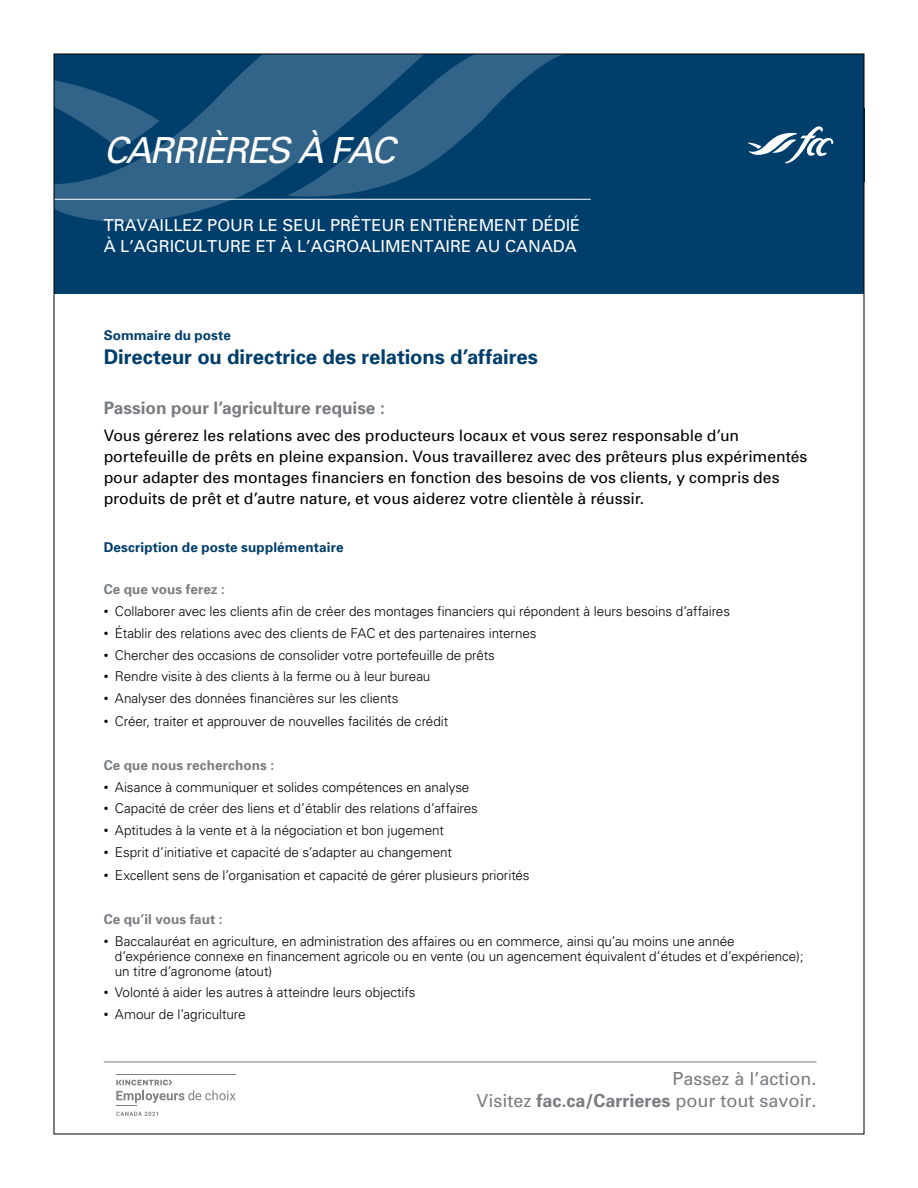
<style>
.page{position:relative;width:918px;height:1188px;background:#fff}
.page>*{position:absolute;margin:0;border:0;box-sizing:border-box;transform-origin:0 0}
.t1{font:italic 36px "Univers";letter-spacing:-.055em;color:#fff}
.t2{font:700 20.25px "Univers";letter-spacing:-.005em;color:#003e6b}
.t3{font:18px/21.6px "Univers";color:#797d82;text-align:right}
.t4{font:700 17.25px "Univers";color:#797d82}
.t5{font:16.5px/21px "Univers";color:#fff}
.t6{font:15.75px/21px "Univers";letter-spacing:-.005em;color:#000}
.t7{font:300 13.5px/15px "Univers";letter-spacing:-.005em;color:#000}
.t8{font:700 13.5px "Univers";letter-spacing:.005em;color:#797d82}
.t9{font:700 13.5px "Univers";letter-spacing:.01em;color:#003e6b}
.s1{font-weight:400}
.s2{font-weight:700}
</style>
<div class="page">
<div style="left:54px;top:54px;width:810px;height:240px;background:#003e6b"></div>
<svg style="left:56px;top:56px;width:530px;height:166px"></svg>
<hr style="left:54px;top:199px;width:537px;height:1px;background:#fff">
<svg style="left:748px;top:126px;width:86px;height:37px"></svg>
<hr style="left:104px;top:1062px;width:712px;height:1px;background:#797d82">
<hr style="left:116px;top:1074px;width:120px;height:1px;background:#000">
<svg style="left:116px;top:1080px;width:120px;height:36px"></svg>
<h1 class="t1" style="left:104px;top:127px;width:293px">CARRIÈRES À FAC</h1>
<p class="t5" style="left:104px;top:215px;width:478px">TRAVAILLEZ POUR LE SEUL PRÊTEUR ENTIÈREMENT DÉDIÉ<br>À L’AGRICULTURE ET À L’AGROALIMENTAIRE AU CANADA</p>
<p class="t9" style="left:104px;top:327px;width:129px">Sommaire du poste</p>
<h2 class="t2" style="left:104px;top:344px;width:436px">Directeur ou directrice des relations d’affaires</h2>
<p class="t4" style="left:104px;top:396px;width:283px">Passion pour l’agriculture requise :</p>
<p class="t6" style="left:104px;top:425px;width:705px">Vous gérerez les relations avec des producteurs locaux et vous serez responsable d’un portefeuille de prêts en pleine expansion. Vous travaillerez avec des prêteurs plus expérimentés pour adapter des montages financiers en fonction des besoins de vos clients, y compris des produits de prêt et d’autre nature, et vous aiderez votre clientèle à réussir.</p>
<p class="t9" style="left:104px;top:539px;width:241px">Description de poste supplémentaire</p>
<p class="t8" style="left:104px;top:581px;width:123px">Ce que vous ferez :</p>
<p class="t7" style="left:104px;top:603px;width:628px"><span class="s1">•</span> Collaborer avec les clients afin de créer des montages financiers qui répondent à leurs besoins d’affaires</p>
<p class="t7" style="left:104px;top:625px;width:434px"><span class="s1">•</span> Établir des relations avec des clients de FAC et des partenaires internes</p>
<p class="t7" style="left:104px;top:647px;width:393px"><span class="s1">•</span> Chercher des occasions de consolider votre portefeuille de prêts</p>
<p class="t7" style="left:104px;top:669px;width:328px"><span class="s1">•</span> Rendre visite à des clients à la ferme ou à leur bureau</p>
<p class="t7" style="left:104px;top:690px;width:296px"><span class="s1">•</span> Analyser des données financières sur les clients</p>
<p class="t7" style="left:104px;top:713px;width:346px"><span class="s1">•</span> Créer, traiter et approuver de nouvelles facilités de crédit</p>
<p class="t8" style="left:104px;top:756px;width:172px">Ce que nous recherchons :</p>
<p class="t7" style="left:104px;top:779px;width:367px"><span class="s1">•</span> Aisance à communiquer et solides compétences en analyse</p>
<p class="t7" style="left:104px;top:801px;width:376px"><span class="s1">•</span> Capacité de créer des liens et d’établir des relations d’affaires</p>
<p class="t7" style="left:104px;top:823px;width:342px"><span class="s1">•</span> Aptitudes à la vente et à la négociation et bon jugement</p>
<p class="t7" style="left:104px;top:844px;width:350px"><span class="s1">•</span> Esprit d’initiative et capacité de s’adapter au changement</p>
<p class="t7" style="left:104px;top:867px;width:428px"><span class="s1">•</span> Excellent sens de l’organisation et capacité de gérer plusieurs priorités</p>
<p class="t8" style="left:104px;top:910px;width:121px">Ce qu’il vous faut :</p>
<p class="t7" style="left:115px;top:933px;width:690px;text-indent:-11px"><span class="s1">•</span> Baccalauréat en agriculture, en administration des affaires ou en commerce, ainsi qu’au moins une année d’expérience connexe en financement agricole ou en vente (ou un agencement équivalent d’études et d’expérience); un titre d’agronome (atout)</p>
<p class="t7" style="left:104px;top:985px;width:314px"><span class="s1">•</span> Volonté à aider les autres à atteindre leurs objectifs</p>
<p class="t7" style="left:104px;top:1006px;width:143px"><span class="s1">•</span> Amour de l’agriculture</p>
<h3 class="t3" style="left:476px;top:1068px;width:342px">Passez à l’action.<br>Visitez <span class="s2">fac.ca/Carrieres</span> pour tout savoir.</h3>
</div>
